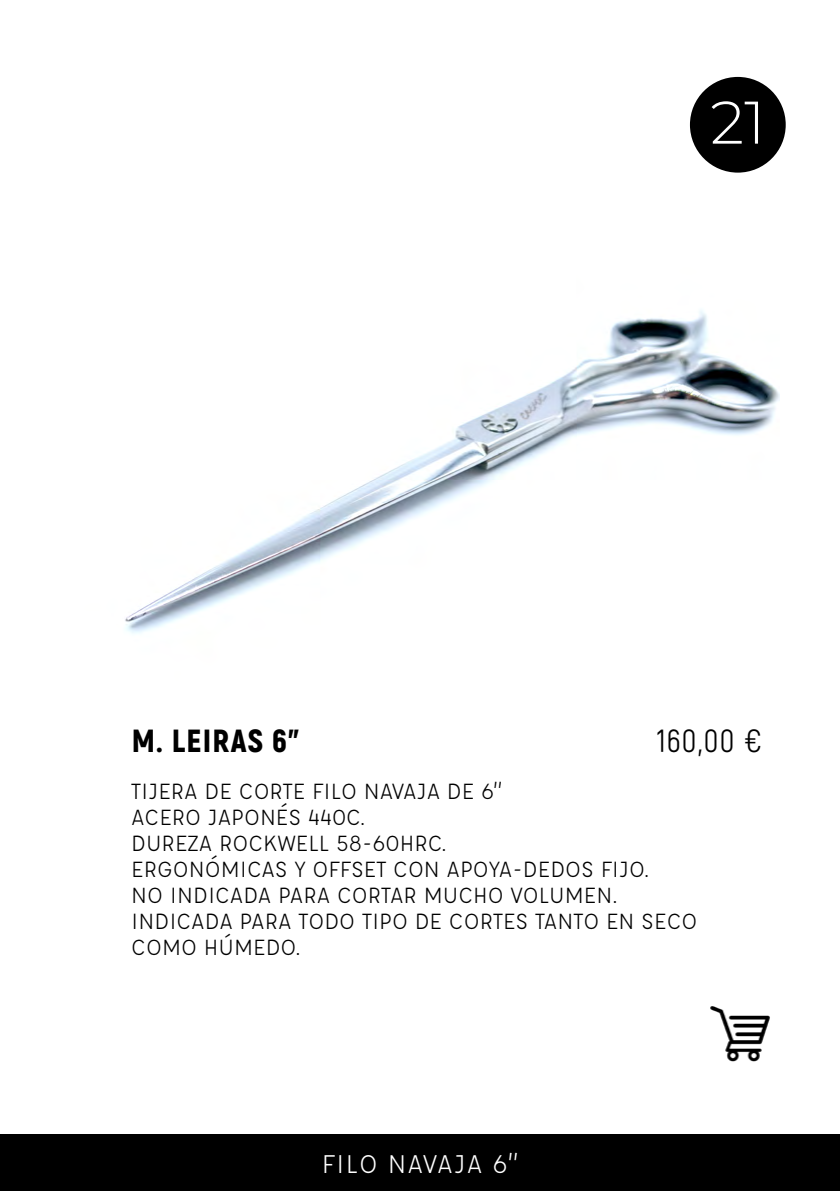
<style>
.page{position:relative;width:840px;height:1191px;background:#fff}
.page>*{position:absolute;margin:0;border:0;box-sizing:border-box;transform-origin:0 0}
.t1{font:300 60px "Montserrat";color:#fff}
.t2{font:900 32px "Akrobat";letter-spacing:.04em;color:#000}
.t3{font:32px "Akrobat";color:#000}
.t4{font:28px "Affogato";letter-spacing:.04em;color:#fff}
.t5{font:24px/26px "Affogato";color:#000}
</style>
<div class="page">
<div style="left:0;top:1134px;width:839px;height:57px;background:#000"></div>
<img style="left:125px;top:310px;width:654px;height:324px">
<div style="left:689px;top:77px;width:96px;height:96px;background:#000;border-radius:50%"></div>
<img style="left:710px;top:1006px;width:60px;height:56px">
<h1 class="t1" style="left:710px;top:82px;width:56px">21</h1>
<h2 class="t3" style="left:656px;top:721px;width:106px">160,00 €</h2>
<h2 class="t2" style="left:132px;top:720px;width:169px">M. LEIRAS 6”</h2>
<p class="t5" style="left:131px;top:777px;width:567px">TIJERA DE CORTE FILO NAVAJA DE 6”<br>ACERO JAPONÉS 440C.<br>DUREZA ROCKWELL 58-60HRC.<br>ERGONÓMICAS Y OFFSET CON APOYA-DEDOS FIJO.<br>NO INDICADA PARA CORTAR MUCHO VOLUMEN.<br>INDICADA PARA TODO TIPO DE CORTES TANTO EN SECO<br>COMO HÚMEDO.</p>
<p class="t4" style="left:322px;top:1146px;width:197px">FILO NAVAJA 6”</p>
</div>
